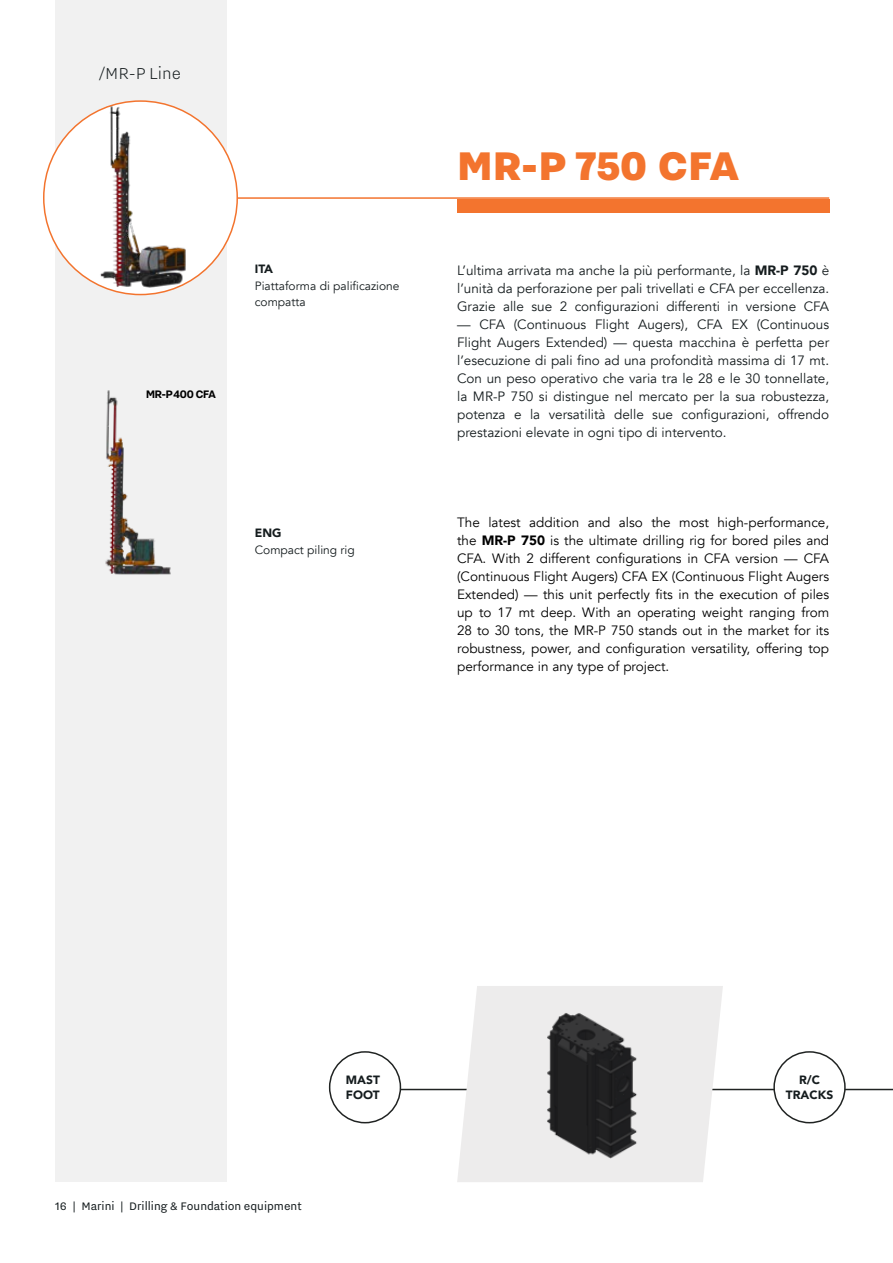
<style>
.page{position:relative;width:893px;height:1263px;background:#fff}
.page>*{position:absolute;margin:0;border:0;box-sizing:border-box;transform-origin:0 0}
.t1{font:900 49.5px "Nitti Grotesk";color:#f3742e}
.t2{font:300 19.5px "Nitti Grotesk";color:#151c1e}
.t3{font:13.5px/18px "Avenir";color:#151c1e;text-align:justify}
.t4{font:13.5px/18px "Avenir";color:#000;text-align:justify}
.t5{font:13.5px "Nitti Grotesk";color:#151c1e}
.t6{font:700 13.5px "Nitti Grotesk";letter-spacing:-.06em;color:#000}
.t7{font:12px/16.5px "Avenir";color:#151c1e}
.t8{font:900 12px/15px "Avenir";color:#151c1e;text-align:center}
.s1{font-weight:900}
</style>
<div class="page">
<hr style="left:368px;top:1089px;width:525px;height:1px;background:#202322">
<svg style="left:457px;top:986px;width:266px;height:196px;fill:#edecec"></svg>
<div style="left:774px;top:1052px;width:71px;height:71px;background:#fff;border-radius:50%"></div>
<div style="left:773px;top:1051px;width:73px;height:72px;border:2px solid #202322;border-radius:50%"></div>
<div style="left:330px;top:1052px;width:70px;height:71px;background:#fff;border-radius:50%"></div>
<div style="left:329px;top:1051px;width:72px;height:72px;border:2px solid #202322;border-radius:50%"></div>
<div style="left:55px;top:0;width:171px;height:1182px;background:#f1f1f1"></div>
<div style="left:44px;top:101px;width:193px;height:194px;background:#fff;border-radius:50%"></div>
<hr style="left:238px;top:197px;width:591px;height:2px;background:#f3742e">
<div style="left:457px;top:199px;width:372px;height:14px;background:#f3742e"></div>
<img style="left:105px;top:390px;width:66px;height:185px">
<img style="left:66px;top:104px;width:147px;height:184px">
<img style="left:511px;top:986px;width:147px;height:188px">
<h2 class="t2" style="left:99px;top:63px;width:83px">/MR-P Line</h2>
<p class="t6" style="left:146px;top:387px;width:72px">MR-P 400 CFA</p>
<p class="t8" style="left:255px;top:261px;width:20px">ITA</p>
<p class="t7" style="left:255px;top:278px;width:146px">Piattaforma di palificazione compatta</p>
<p class="t8" style="left:255px;top:525px;width:28px">ENG</p>
<p class="t7" style="left:255px;top:542px;width:101px">Compact piling rig</p>
<h1 class="t1" style="left:457px;top:137px;width:283px">MR-P 750 CFA</h1>
<p class="t3" style="left:457px;top:262px;width:374px">L’ultima arrivata ma anche la più performante, la <span class="s1">MR-P 750</span> è l’unità da perforazione per pali trivellati e CFA per eccellenza.<br>Grazie alle sue 2 configurazioni differenti in versione CFA</p>
<p class="t3" style="left:457px;top:316px;width:374px">— CFA (Continuous Flight Augers), CFA EX (Continuous Flight Augers Extended) — questa macchina è perfetta per l’esecuzione di pali fino ad una profondità massima di 17 mt.<br>Con un peso operativo che varia tra le 28 e le 30 tonnellate, la MR-P 750 si distingue nel mercato per la sua robustezza, potenza e la versatilità delle sue configurazioni, offrendo prestazioni elevate in ogni tipo di intervento.</p>
<p class="t4" style="left:457px;top:514px;width:374px">The latest addition and also the most high-performance, the <span class="s1">MR-P 750</span> is the ultimate drilling rig for bored piles and CFA. With 2 different configurations in CFA version — CFA (Continuous Flight Augers) CFA EX (Continuous Flight Augers Extended) — this unit perfectly fits in the execution of piles up to 17 mt deep. With an operating weight ranging from 28 to 30 tons, the MR-P 750 stands out in the market for its robustness, power, and configuration versatility, offering top performance in any type of project.</p>
<p class="t5" style="left:55px;top:1198px;width:248px">16 | Marini | Drilling &amp; Foundation equipment</p>
<p class="t8" style="left:346px;top:1072px;width:35px;text-align:left">MAST<br>FOOT</p>
<p class="t8" style="left:786px;top:1072px;width:49px">R/C<br>TRACKS</p>
</div>
